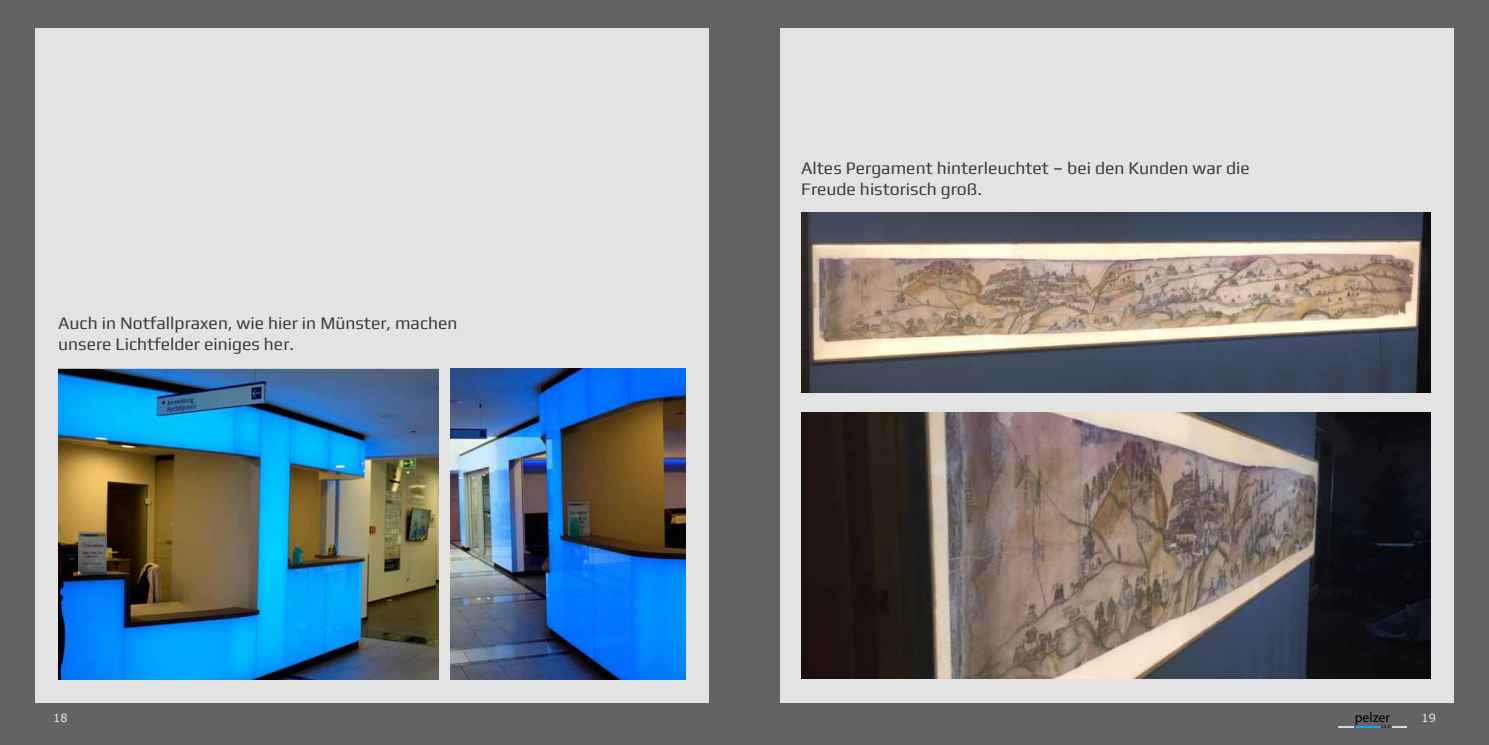
<style>
.page{position:relative;width:1489px;height:745px;background:#fff}
.page>*{position:absolute;margin:0;border:0;box-sizing:border-box;transform-origin:0 0}
.t1{font:17.5px/21px "Play";color:#3c3c3b}
.t2{font:13.75px "Myriad Pro";color:#000}
.t3{font:11.25px "Verdana";color:#ebebeb}
.t4{font:4.62px "Myriad Pro";color:#000}
</style>
<div class="page">
<div style="left:0;top:0;width:1488px;height:744px;background:#646363"></div>
<div style="left:35px;top:28px;width:673px;height:674px;background:#e3e3e3"></div>
<div style="left:780px;top:28px;width:673px;height:674px;background:#e3e3e3"></div>
<svg style="left:1338px;top:726px;width:41px;height:1px"></svg>
<svg style="left:1392px;top:726px;width:14px;height:1px"></svg>
<img style="left:58px;top:368px;width:380px;height:310px">
<img style="left:450px;top:368px;width:235px;height:310px">
<img style="left:801px;top:213px;width:629px;height:179px">
<img style="left:801px;top:412px;width:629px;height:266px">
<p class="t1" style="left:58px;top:311px;width:401px">Auch in Notfallpraxen, wie hier in Münster, machen unsere Lichtfelder einiges her.</p>
<p class="t1" style="left:801px;top:156px;width:450px">Altes Pergament hinterleuchtet – bei den Kunden war die<br>Freude historisch groß.</p>
<p class="t3" style="left:53px;top:710px;width:16px">18</p>
<p class="t2" style="left:1354px;top:708px;width:37px">pelzer</p>
<p class="t3" style="left:1421px;top:710px;width:16px">19</p>
<p class="t4" style="left:1381px;top:723px;width:11px">L E D</p>
</div>
